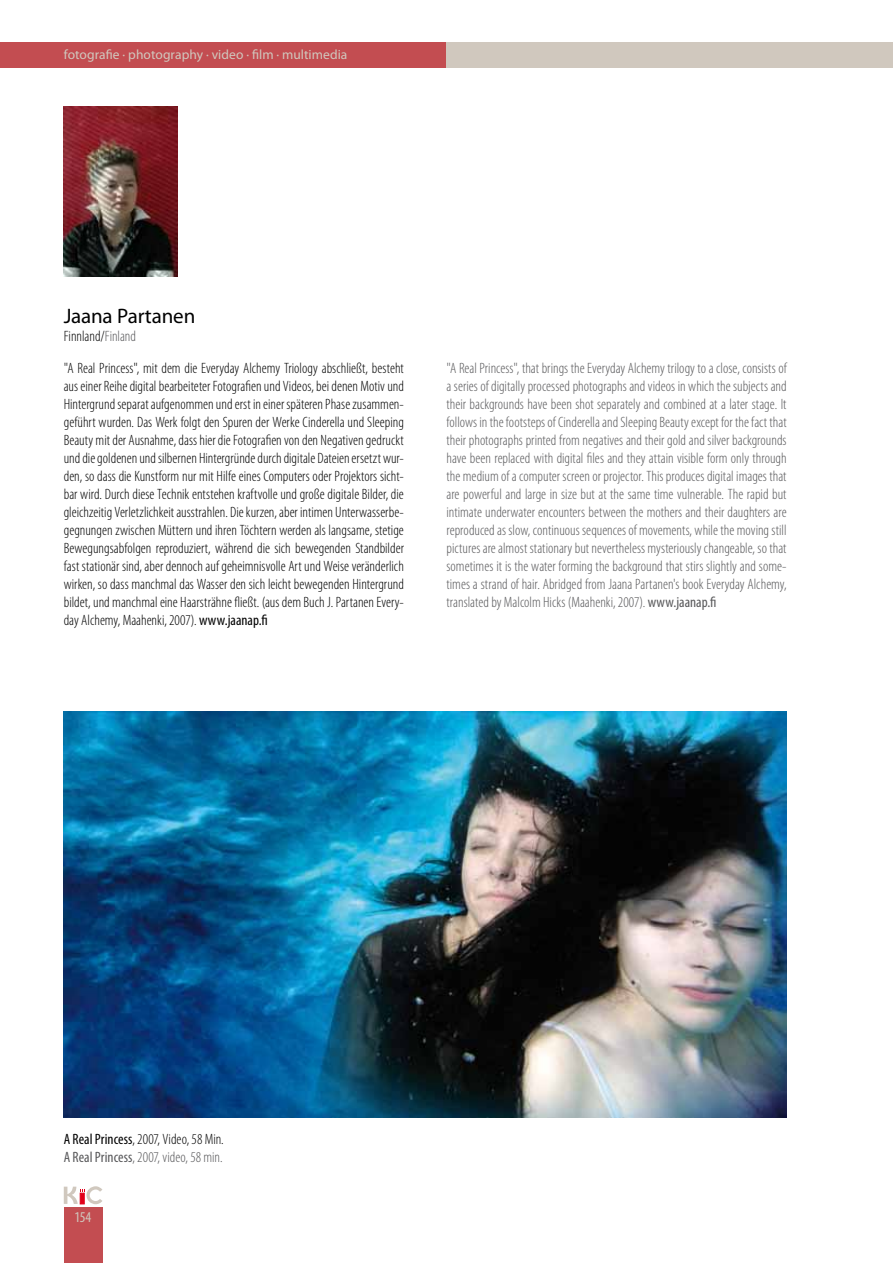
<style>
.page{position:relative;width:893px;height:1263px;background:#fff}
.page>*{position:absolute;margin:0;border:0;box-sizing:border-box;transform-origin:0 0}
.t1{font:21px "Myriad Pro";letter-spacing:-.01em;color:#000}
.t2{font:300 condensed 15px/18px "Myriad Pro";color:#000}
.t3{font:300 condensed 15px/18px "Myriad Pro";color:#58585a;text-align:justify}
.t4{font:condensed 15px "Myriad Pro";color:#d0c8be}
.t5{font:13.5px "Myriad Pro";letter-spacing:.005em;color:#d0c8be}
.s1{color:#58585a}
.s2{font-weight:400}
.s3{font-weight:400;color:#58585a}
</style>
<div class="page">
<div style="left:0;top:43px;width:446px;height:25px;background:#c34d51"></div>
<div style="left:64px;top:1208px;width:38px;height:55px;background:#c34d51"></div>
<svg style="left:64px;top:1186px;width:38px;height:18px"></svg>
<div style="left:446px;top:43px;width:447px;height:25px;background:#d0c8be"></div>
<img style="left:64px;top:711px;width:723px;height:407px">
<img style="left:64px;top:106px;width:113px;height:170px">
<p class="t5" style="left:64px;top:46px;width:285px">fotografie · photography · video · film · multimedia</p>
<h1 class="t1" style="left:64px;top:303px;width:133px">Jaana Partanen</h1>
<p class="t2" style="left:64px;top:321px;width:342px;line-height:31.5px">Finnland/<span class="s1">Finland<br></span>"A Real Princess", mit dem die Everyday Alchemy Triology abschließt, besteht</p>
<p class="t2" style="left:64px;top:377px;width:342px;text-align:justify">aus einer Reihe digital bearbeiteter Fotografien und Videos, bei denen Motiv und Hintergrund separat aufgenommen und erst in einer späteren Phase zusammen&shy;geführt wurden. Das Werk folgt den Spuren der Werke Cinderella und Sleeping Beauty mit der Ausnahme, dass hier die Fotografien von den Negativen gedruckt und die goldenen und silbernen Hintergründe durch digitale Dateien ersetzt wur&shy;den, so dass die Kunstform nur mit Hilfe eines Computers oder Projektors sicht&shy;bar wird. Durch diese Technik entstehen kraftvolle und große digitale Bilder, die gleichzeitig Verletzlichkeit ausstrahlen. Die kurzen, aber intimen Unterwasserbe&shy;gegnungen zwischen Müttern und ihren Töchtern werden als langsame, stetige Bewegungsabfolgen reproduziert, während die sich bewegenden Standbilder fast stationär sind, aber dennoch auf geheimnisvolle Art und Weise veränderlich wirken, so dass manchmal das Wasser den sich leicht bewegenden Hintergrund bildet, und manchmal eine Haarsträhne fließt. (aus dem Buch J. Partanen Every&shy;day Alchemy, Maahenki, 2007). <span class="s2">www.jaanap.fi</span></p>
<p class="t3" style="left:446px;top:359px;width:342px">"A Real Princess", that brings the Everyday Alchemy trilogy to a close, consists of a series of digitally processed photographs and videos in which the subjects and their backgrounds have been shot separately and combined at a later stage. It follows in the footsteps of Cinderella and Sleeping Beauty except for the fact that their photographs printed from negatives and their gold and silver backgrounds have been replaced with digital files and they attain visible form only through the medium of a computer screen or projector. This produces digital images that are powerful and large in size but at the same time vulnerable. The rapid but intimate underwater encounters between the mothers and their daughters are reproduced as slow, continuous sequences of movements, while the moving still pictures are almost stationary but nevertheless mysteriously changeable, so that sometimes it is the water forming the background that stirs slightly and some&shy;times a strand of hair. Abridged from Jaana Partanen's book Everyday Alchemy, translated by Malcolm Hicks (Maahenki, 2007). <span class="s2">www.jaanap.fi</span></p>
<p class="t2" style="left:64px;top:1130px;width:162px"><span class="s2">A Real Princess</span>, 2007, Video, 58 Min.<br><span class="s3">A Real Princess</span><span class="s1">, 2007, video, 58 min.</span></p>
<p class="t4" style="left:75px;top:1208px;width:18px">154</p>
</div>
